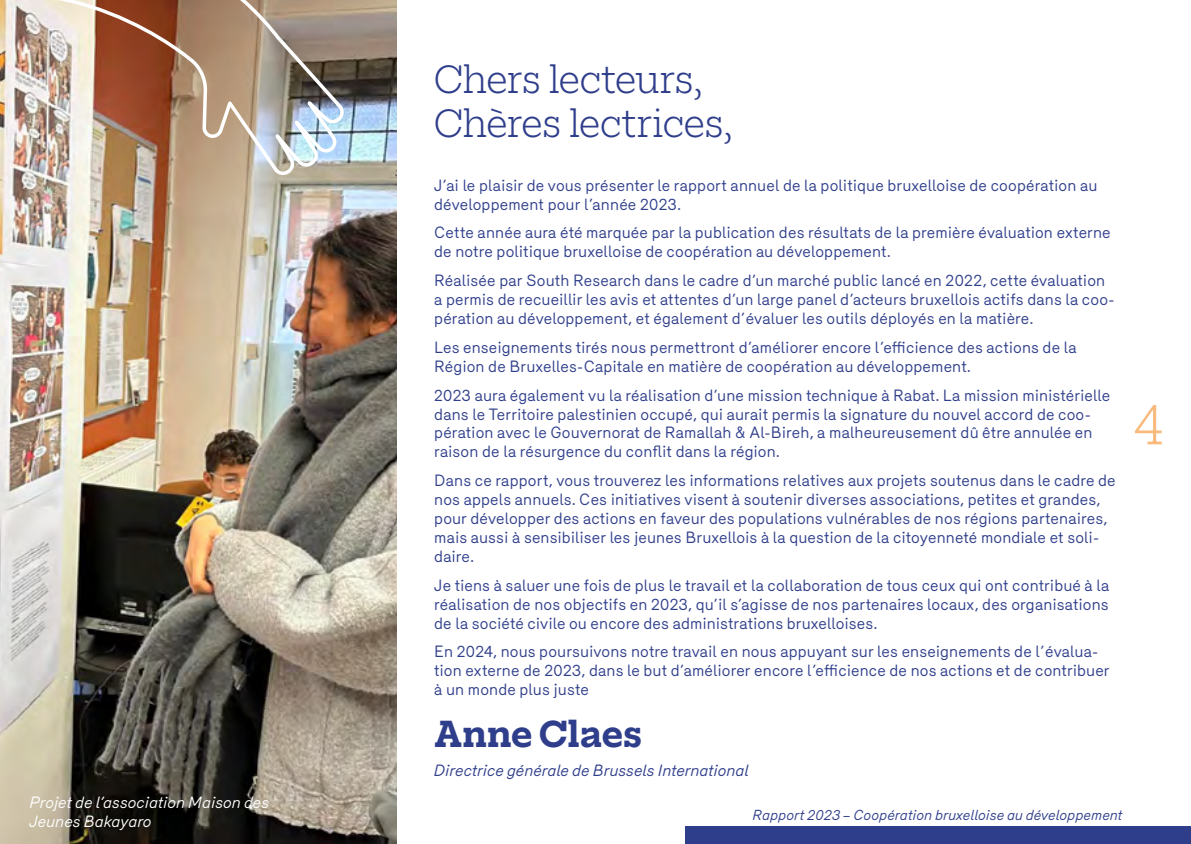
<style>
.page{position:relative;width:1191px;height:844px;background:#fff}
.page>*{position:absolute;margin:0;border:0;box-sizing:border-box;transform-origin:0 0}
.t1{font:300 52.5px "Elizeth";color:#f9bb7d}
.t2{font:300 36.75px "Elizeth";letter-spacing:-.005em;color:#2f3e8b}
.Nom-titre2{font:700 35px "Elizeth";letter-spacing:-.01em;color:#2f3e8b}
.body{font:15.75px/18.9px "Merkury";letter-spacing:.01em;color:#2f3e8b}
.légende_tab-graph{font:italic 15.75px/18.9px "Merkury";letter-spacing:.01em;color:#fff}
.légende_tab-graph-2{font:italic 15.75px "Merkury";letter-spacing:.01em;color:#2f3e8b}
.t3{font:italic 14px "Merkury";letter-spacing:.01em;color:#2f3e8b}
</style>
<div class="page">
<img style="left:0;top:0;width:397px;height:843px">
<img style="left:0;top:0;width:348px;height:179px">
<div style="left:685px;top:826px;width:96px;height:17px;background:#2f3e8b"></div>
<div style="left:1029px;top:826px;width:83px;height:17px;background:#2f3e8b"></div>
<div style="left:781px;top:826px;width:83px;height:17px;background:#2f3e8b"></div>
<div style="left:1112px;top:826px;width:79px;height:17px;background:#2f3e8b"></div>
<div style="left:864px;top:826px;width:83px;height:17px;background:#2f3e8b"></div>
<div style="left:947px;top:826px;width:82px;height:17px;background:#2f3e8b"></div>
<p class="légende_tab-graph" style="left:30px;top:791px;width:241px">Projet de l’association Maison des<br>Jeunes Bakayaro</p>
<p class="t2" style="left:434px;top:53px;width:270px">Chers lecteurs,</p>
<p class="t2" style="left:434px;top:97px;width:300px">Chères lectrices,</p>
<p class="body" style="left:434px;top:174px;width:664px">J’ai le plaisir de vous présenter le rapport annuel de la politique bruxelloise de coopération au développement pour l’année 2023.</p>
<p class="body" style="left:434px;top:222px;width:678px">Cette année aura été marquée par la publication des résultats de la première évaluation externe de notre politique bruxelloise de coopération au développement.</p>
<p class="body" style="left:434px;top:269px;width:682px">Réalisée par South Research dans le cadre d’un marché public lancé en 2022, cette évaluation a permis de recueillir les avis et attentes d’un large panel d’acteurs bruxellois actifs dans la coo&shy;pération au développement, et également d’évaluer les outils déployés en la matière.</p>
<p class="body" style="left:434px;top:336px;width:644px">Les enseignements tirés nous permettront d’améliorer encore l’efficience des actions de la<br>Région de Bruxelles-Capitale en matière de coopération au développement.</p>
<p class="body" style="left:434px;top:384px;width:677px">2023 aura également vu la réalisation d’une mission technique à Rabat. La mission ministérielle dans le Territoire palestinien occupé, qui aurait permis la signature du nouvel accord de coo&shy;pération avec le Gouvernorat de Ramallah &amp; Al-Bireh, a malheureusement dû être annulée en raison de la résurgence du conflit dans la région.</p>
<p class="body" style="left:434px;top:469px;width:683px">Dans ce rapport, vous trouverez les informations relatives aux projets soutenus dans le cadre de nos appels annuels. Ces initiatives visent à soutenir diverses associations, petites et grandes, pour développer des actions en faveur des populations vulnérables de nos régions partenaires, mais aussi à sensibiliser les jeunes Bruxellois à la question de la citoyenneté mondiale et soli&shy;daire.</p>
<p class="body" style="left:434px;top:574px;width:676px;text-align:justify">Je tiens à saluer une fois de plus le travail et la collaboration de tous ceux qui ont contribué à la réalisation de nos objectifs en 2023, qu’il s’agisse de nos partenaires locaux, des organisations de la société civile ou encore des administrations bruxelloises.</p>
<p class="body" style="left:434px;top:640px;width:677px">En 2024, nous poursuivons notre travail en nous appuyant sur les enseignements de l’évalua&shy;tion externe de 2023, dans le but d’améliorer encore l’efficience de nos actions et de contribuer à un monde plus juste</p>
<p class="Nom-titre2" style="left:434px;top:707px;width:209px">Anne Claes</p>
<p class="légende_tab-graph-2" style="left:434px;top:758px;width:316px">Directrice générale de Brussels International</p>
<h1 class="t1" style="left:1133px;top:387px;width:32px">4</h1>
<p class="t3" style="left:753px;top:804px;width:372px">Rapport 2023 – Coopération bruxelloise au développement</p>
</div>
